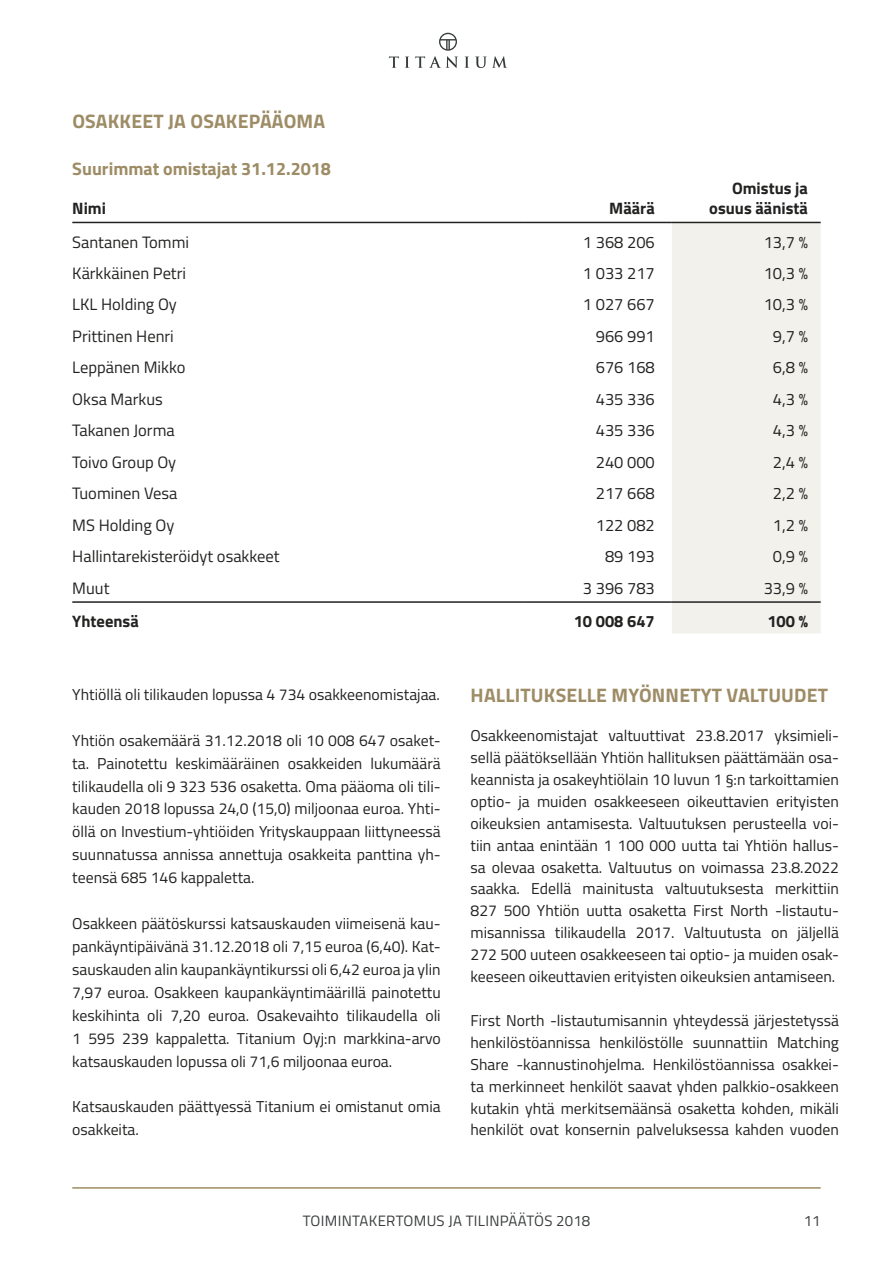
<style>
.page{position:relative;width:893px;height:1263px;background:#fff}
.page>*{position:absolute;margin:0;border:0;box-sizing:border-box;transform-origin:0 0}
.Otsikko2_toimintaker{font:700 19.5px "Titillium Web";letter-spacing:.01em;color:#9d8c65}
.Alaotsikko{font:700 18px "Titillium Web";color:#9d8c65}
.Taulukko{font:16.5px "Titillium Web";color:#222221}
.Taulukko-2{font:700 16.5px/19.5px "Titillium Web";color:#222221;text-align:right}
.Leipis{font:15.75px/21.9px "Titillium Web";color:#222221;text-align:justify}
.t1{font:15px "Titillium Web";letter-spacing:.02em;color:#3a3c3d}
</style>
<div class="page">
<div style="left:672px;top:223px;width:149px;height:410px;background:#f3f1ec"></div>
<hr style="left:72px;top:222px;width:451px;height:1px;background:#222221">
<hr style="left:523px;top:222px;width:149px;height:1px;background:#222221">
<hr style="left:672px;top:222px;width:149px;height:1px;background:#222221">
<hr style="left:72px;top:601px;width:451px;height:2px;background:#222221">
<hr style="left:523px;top:601px;width:149px;height:2px;background:#222221">
<hr style="left:672px;top:601px;width:149px;height:2px;background:#222221">
<hr style="left:72px;top:1187px;width:749px;height:2px;background:#9d8c65">
<svg style="left:389px;top:33px;width:118px;height:35px"></svg>
<p class="Otsikko2_toimintaker" style="left:72px;top:106px;width:254px">OSAKKEET JA OSAKEPÄÄOMA</p>
<p class="Alaotsikko" style="left:72px;top:155px;width:260px">Suurimmat omistajat 31.12.2018</p>
<p class="Taulukko-2" style="left:72px;top:198px;width:35px">Nimi</p>
<p class="Taulukko-2" style="left:609px;top:198px;width:47px">Määrä</p>
<p class="Taulukko-2" style="left:709px;top:178px;width:100px">Omistus ja osuus äänistä</p>
<p class="Taulukko" style="left:72px;top:230px;width:118px">Santanen Tommi</p>
<p class="Taulukko" style="left:583px;top:230px;width:73px">1 368 206</p>
<p class="Taulukko" style="left:764px;top:230px;width:46px">13,7 %</p>
<p class="Taulukko" style="left:72px;top:261px;width:115px">Kärkkäinen Petri</p>
<p class="Taulukko" style="left:583px;top:261px;width:73px">1 033 217</p>
<p class="Taulukko" style="left:764px;top:261px;width:46px">10,3 %</p>
<p class="Taulukko" style="left:72px;top:293px;width:106px">LKL Holding Oy</p>
<p class="Taulukko" style="left:583px;top:293px;width:73px">1 027 667</p>
<p class="Taulukko" style="left:764px;top:293px;width:46px">10,3 %</p>
<p class="Taulukko" style="left:72px;top:324px;width:103px">Prittinen Henri</p>
<p class="Taulukko" style="left:596px;top:324px;width:61px">966 991</p>
<p class="Taulukko" style="left:773px;top:324px;width:37px">9,7 %</p>
<p class="Taulukko" style="left:72px;top:355px;width:115px">Leppänen Mikko</p>
<p class="Taulukko" style="left:596px;top:355px;width:61px">676 168</p>
<p class="Taulukko" style="left:773px;top:355px;width:37px">6,8 %</p>
<p class="Taulukko" style="left:72px;top:387px;width:92px">Oksa Markus</p>
<p class="Taulukko" style="left:596px;top:387px;width:61px">435 336</p>
<p class="Taulukko" style="left:773px;top:387px;width:37px">4,3 %</p>
<p class="Taulukko" style="left:72px;top:418px;width:104px">Takanen Jorma</p>
<p class="Taulukko" style="left:596px;top:418px;width:61px">435 336</p>
<p class="Taulukko" style="left:773px;top:418px;width:37px">4,3 %</p>
<p class="Taulukko" style="left:72px;top:450px;width:105px">Toivo Group Oy</p>
<p class="Taulukko" style="left:596px;top:450px;width:61px">240 000</p>
<p class="Taulukko" style="left:773px;top:450px;width:37px">2,4 %</p>
<p class="Taulukko" style="left:72px;top:481px;width:107px">Tuominen Vesa</p>
<p class="Taulukko" style="left:596px;top:481px;width:61px">217 668</p>
<p class="Taulukko" style="left:773px;top:481px;width:37px">2,2 %</p>
<p class="Taulukko" style="left:72px;top:513px;width:104px">MS Holding Oy</p>
<p class="Taulukko" style="left:596px;top:513px;width:61px">122 082</p>
<p class="Taulukko" style="left:773px;top:513px;width:37px">1,2 %</p>
<p class="Taulukko" style="left:72px;top:544px;width:209px">Hallintarekisteröidyt osakkeet</p>
<p class="Taulukko" style="left:605px;top:544px;width:51px">89 193</p>
<p class="Taulukko" style="left:773px;top:544px;width:37px">0,9 %</p>
<p class="Taulukko" style="left:72px;top:576px;width:39px">Muut</p>
<p class="Taulukko" style="left:583px;top:576px;width:73px">3 396 783</p>
<p class="Taulukko" style="left:764px;top:576px;width:46px">33,9 %</p>
<p class="Taulukko-2" style="left:72px;top:611px;width:68px">Yhteensä</p>
<p class="Taulukko-2" style="left:574px;top:611px;width:83px">10 008 647</p>
<p class="Taulukko-2" style="left:767px;top:611px;width:42px">100 %</p>
<p class="Leipis" style="left:72px;top:682px;width:369px">Yhtiöllä oli tilikauden lopussa 4 734 osakkeenomistajaa.</p>
<p class="Leipis" style="left:72px;top:728px;width:370px;line-height:23px">Yhtiön osakemäärä 31.12.2018 oli 10 008 647 osaket&shy;ta. Painotettu keskimääräinen osakkeiden lukumäärä tilikaudella oli 9 323 536 osaketta. Oma pääoma oli tili&shy;kauden 2018 lopussa 24,0 (15,0) miljoonaa euroa. Yhti&shy;öllä on Investium-yhtiöiden Yrityskauppaan liittyneessä suunnatussa annissa annettuja osakkeita panttina yh&shy;teensä 685 146 kappaletta.</p>
<p class="Leipis" style="left:72px;top:911px;width:370px;line-height:23px">Osakkeen päätöskurssi katsauskauden viimeisenä kau&shy;pankäyntipäivänä 31.12.2018 oli 7,15 euroa (6,40). Kat&shy;sauskauden alin kaupankäyntikurssi oli 6,42 euroa ja ylin 7,97 euroa. Osakkeen kaupankäyntimäärillä painotettu keskihinta oli 7,20 euroa. Osakevaihto tilikaudella oli 1 595 239 kappaletta. Titanium Oyj:n markkina-arvo katsauskauden lopussa oli 71,6 miljoonaa euroa.</p>
<p class="Leipis" style="left:72px;top:1095px;width:370px;line-height:23px">Katsauskauden päättyessä Titanium ei omistanut omia osakkeita.</p>
<p class="Otsikko2_toimintaker" style="left:471px;top:680px;width:359px">HALLITUKSELLE MYÖNNETYT VALTUUDET</p>
<p class="Leipis" style="left:470px;top:724px;width:370px">Osakkeenomistajat valtuuttivat 23.8.2017 yksimieli&shy;sellä päätöksellään Yhtiön hallituksen päättämään osa&shy;keannista ja osakeyhtiölain 10 luvun 1 §:n tarkoittamien optio- ja muiden osakkeeseen oikeuttavien erityisten oikeuksien antamisesta. Valtuutuksen perusteella voi&shy;tiin antaa enintään 1 100 000 uutta tai Yhtiön hallus&shy;sa olevaa osaketta. Valtuutus on voimassa 23.8.2022 saakka. Edellä mainitusta valtuutuksesta merkittiin 827 500 Yhtiön uutta osaketta First North -listautu&shy;misannissa tilikaudella 2017. Valtuutusta on jäljellä 272 500 uuteen osakkeeseen tai optio- ja muiden osak&shy;keeseen oikeuttavien erityisten oikeuksien antamiseen.</p>
<p class="Leipis" style="left:470px;top:1009px;width:370px">First North -listautumisannin yhteydessä järjestetyssä henkilöstöannissa henkilöstölle suunnattiin Matching Share -kannustinohjelma. Henkilöstöannissa osakkei&shy;ta merkinneet henkilöt saavat yhden palkkio-osakkeen kutakin yhtä merkitsemäänsä osaketta kohden, mikäli henkilöt ovat konsernin palveluksessa kahden vuoden</p>
<p class="t1" style="left:303px;top:1210px;width:289px">TOIMINTAKERTOMUS JA TILINPÄÄTÖS 2018</p>
<p class="t1" style="left:804px;top:1210px;width:18px">11</p>
</div>
